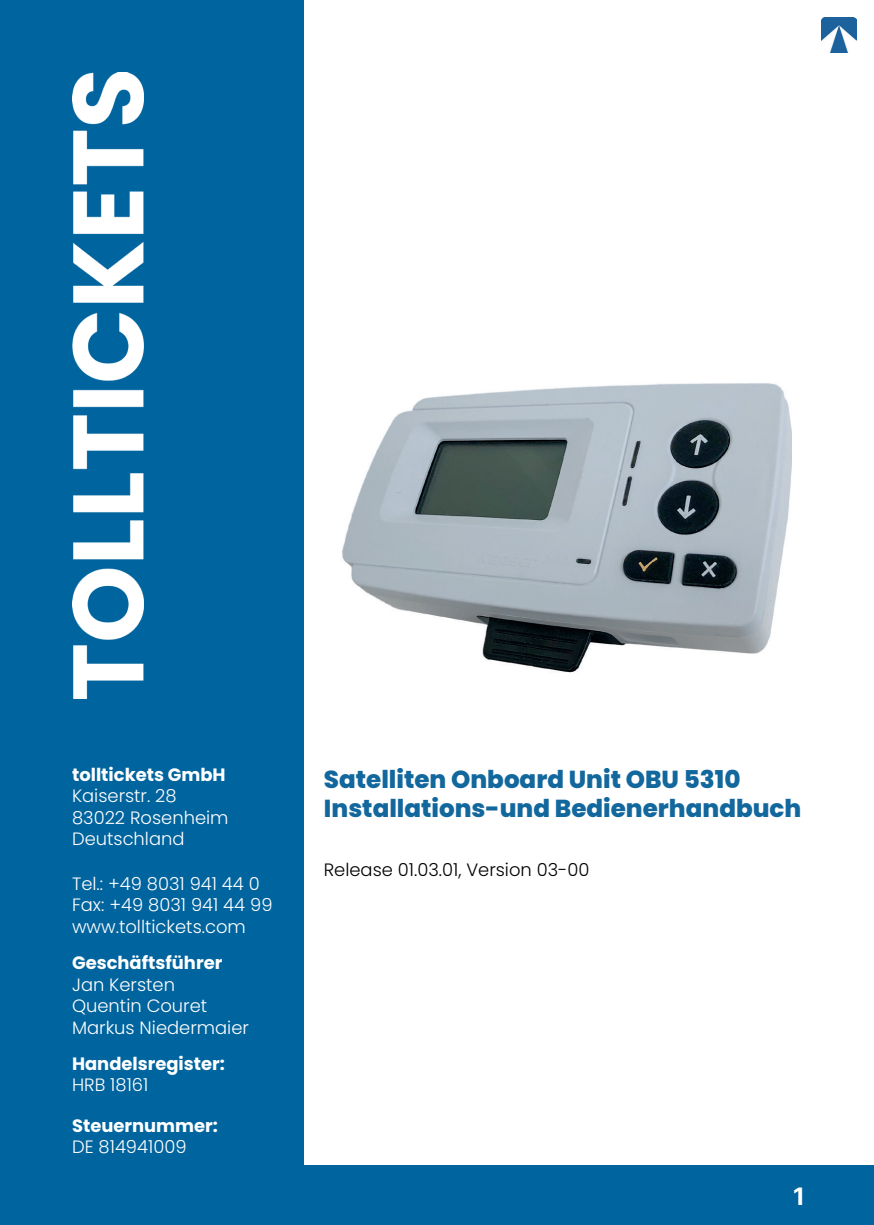
<style>
.page{position:relative;width:874px;height:1225px;background:#fff}
.page>*{position:absolute;margin:0;border:0;box-sizing:border-box;transform-origin:0 0}
.t1{font:800 24.6px/29.4px "Poppins";color:#12679d}
.t2{font:24px "Inter";color:#fff}
.t3{font:300 17.8px/21.4px "Poppins";color:#fff}
.t4{font:700 17.8px "Poppins";color:#fff}
.t5{font:300 17.8px "Poppins";color:#000001}
</style>
<div class="page">
<div style="left:0;top:1165px;width:873px;height:60px;background:#00649e"></div>
<img style="left:821px;top:17px;width:35px;height:35px">
<img style="left:303px;top:317px;width:488px;height:381px">
<div style="left:0;top:0;width:303px;height:1225px;background:#00649e"></div>
<img style="left:72px;top:72px;width:71px;height:626px">
<p class="t4" style="left:72px;top:764px;width:155px">tolltickets GmbH</p>
<p class="t3" style="left:72px;top:785px;width:158px">Kaiserstr. 28<br>83022 Rosenheim<br>Deutschland</p>
<p class="t3" style="left:72px;top:873px;width:202px">Tel.: +49 8031 941 44 0<br>Fax: +49 8031 941 44 99 www.tolltickets.com</p>
<p class="t4" style="left:72px;top:952px;width:152px">Geschäftsführer</p>
<p class="t3" style="left:72px;top:973px;width:178px">Jan Kersten<br>Quentin Couret<br>Markus Niedermaier</p>
<p class="t4" style="left:72px;top:1053px;width:154px">Handelsregister:</p>
<p class="t3" style="left:72px;top:1074px;width:78px">HRB 18161</p>
<p class="t4" style="left:72px;top:1115px;width:147px">Steuernummer:</p>
<p class="t3" style="left:72px;top:1136px;width:116px">DE 814941009</p>
<h1 class="t1" style="left:324px;top:764px;width:478px">Satelliten Onboard Unit OBU 5310<br>Installations-und Bedienerhandbuch</h1>
<p class="t5" style="left:323px;top:859px;width:267px">Release 01.03.01, Version 03-00</p>
<h2 class="t2" style="left:792px;top:1179px;width:13px">1</h2>
</div>
